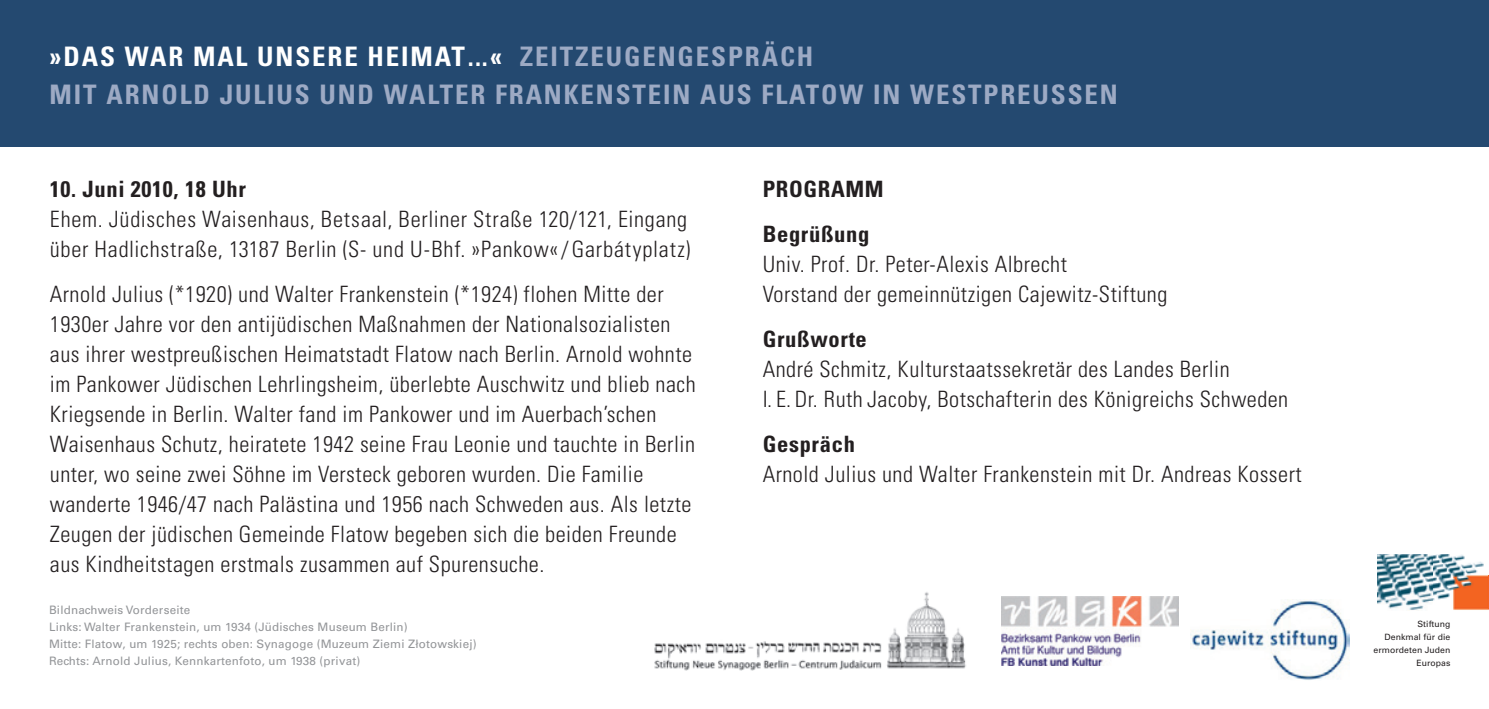
<style>
.page{position:relative;width:1489px;height:709px;background:#fff}
.page>*{position:absolute;margin:0;border:0;box-sizing:border-box;transform-origin:0 0}
.t1{font:700 condensed 27px/37.5px "Univers";letter-spacing:.07em;color:#9daac4}
.t2{font:300 condensed 22.5px/30px "Univers";letter-spacing:.02em;color:#231f20}
.t3{font:700 condensed 22.5px/45px "Univers";letter-spacing:.03em;color:#231f20}
.t4{font:500 11.75px/17px "Univers CE";letter-spacing:.015em;color:#939598}
.t5{font:500 8.75px/13.2px "Univers CE";letter-spacing:.005em;color:#231f20;text-align:right}
.s1{color:#fff}
</style>
<div class="page">
<img style="left:1377px;top:554px;width:111px;height:56px">
<hr style="left:1488px;top:575px;width:1px;height:33px;background:#f36421">
<img style="left:654px;top:592px;width:312px;height:79px">
<img style="left:1001px;top:597px;width:177px;height:68px">
<div style="left:0;top:0;width:1488px;height:147px;background:#244970"></div>
<img style="left:1190px;top:600px;width:159px;height:80px">
<p class="t1" style="left:50px;top:37px;width:1069px"><span class="s1">»DAS WAR MAL UNSERE HEIMAT ...«</span> ZEITZEUGENGESPRÄCH<br>MIT ARNOLD JULIUS UND WALTER FRANKENSTEIN AUS FLATOW IN WESTPREUSSEN</p>
<p class="t3" style="left:50px;top:166px;width:197px">10. Juni 2010, 18 Uhr</p>
<p class="t2" style="left:50px;top:204px;width:642px">Ehem. Jüdisches Waisenhaus, Betsaal, Berliner Straße 120/121, Eingang über Hadlichstraße, 13187 Berlin (S- und U-Bhf. »Pankow« / Garbátyplatz)</p>
<p class="t2" style="left:50px;top:279px;width:647px">Arnold Julius (*1920) und Walter Frankenstein (*1924) flohen Mitte der 1930er Jahre vor den antijüdischen Maßnahmen der Nationalsozialisten aus ihrer westpreußischen Heimatstadt Flatow nach Berlin. Arnold wohnte im Pankower Jüdischen Lehrlingsheim, überlebte Auschwitz und blieb nach Kriegsende in Berlin. Walter fand im Pankower und im Auerbach’schen Waisenhaus Schutz, heiratete 1942 seine Frau Leonie und tauchte in Berlin unter, wo seine zwei Söhne im Versteck geboren wurden. Die Familie wanderte 1946/47 nach Palästina und 1956 nach Schweden aus. Als letzte Zeugen der jüdischen Gemeinde Flatow begeben sich die beiden Freunde aus Kindheitstagen erstmals zusammen auf Spurensuche.</p>
<p class="t4" style="left:49px;top:602px;width:429px">Bildnachweis Vorderseite<br>Links: Walter Frankenstein, um 1934 (Jüdisches Museum Berlin)<br>Mitte: Flatow, um 1925; rechts oben: Synagoge (Muzeum Ziemi Złotowskiej)<br>Rechts: Arnold Julius, Kennkartenfoto, um 1938 (privat)</p>
<p class="t3" style="left:762px;top:166px;width:122px">PROGRAMM<br>Begrüßung</p>
<p class="t2" style="left:762px;top:249px;width:406px">Univ. Prof. Dr. Peter-Alexis Albrecht<br>Vorstand der gemeinnützigen Cajewitz-Stiftung</p>
<p class="t3" style="left:762px;top:316px;width:106px">Grußworte</p>
<p class="t2" style="left:762px;top:354px;width:527px">André Schmitz, Kulturstaatssekretär des Landes Berlin<br>I. E. Dr. Ruth Jacoby, Botschafterin des Königreichs Schweden</p>
<p class="t3" style="left:762px;top:421px;width:94px">Gespräch</p>
<p class="t2" style="left:762px;top:459px;width:540px">Arnold Julius und Walter Frankenstein mit Dr. Andreas Kossert</p>
<p class="t5" style="left:1373px;top:617px;width:78px">Stiftung<br>Denkmal für die ermordeten Juden<br>Europas</p>
</div>
